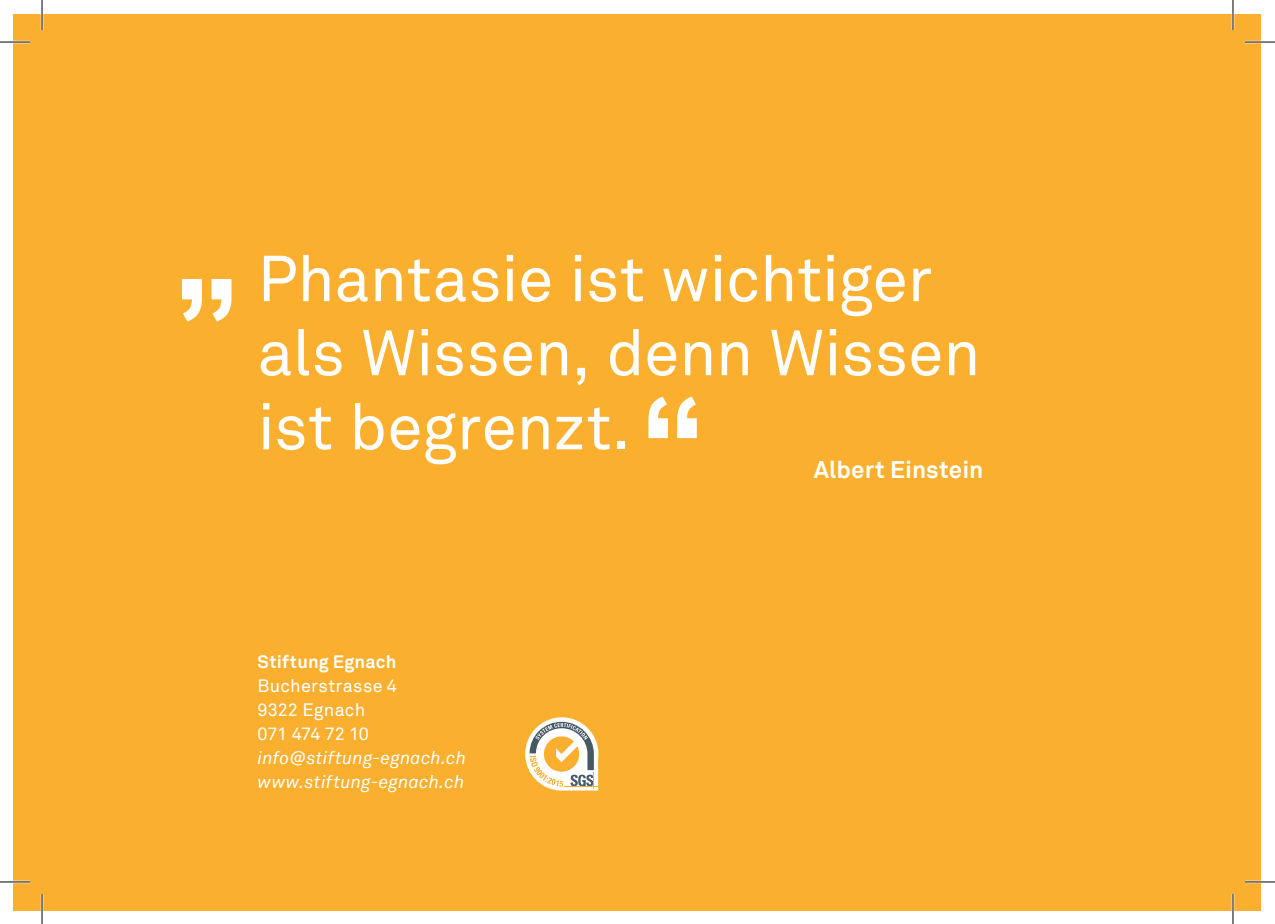
<style>
.page{position:relative;width:1275px;height:924px;background:#fff}
.page>*{position:absolute;margin:0;border:0;box-sizing:border-box;transform-origin:0 0}
.t1{font:700 136px "Akkurat";color:#fff}
.t2{font:64px/74px "Akkurat";letter-spacing:-.005em;color:#fff}
.t3{font:700 24px "Akkurat";letter-spacing:.005em;color:#fff}
.t4{font:italic 18px/24px "Akkurat";letter-spacing:.01em;color:#fff}
.t5{font:18px/24px "Akkurat";letter-spacing:.01em;color:#fff}
.t6{font:700 18px "Akkurat";letter-spacing:.015em;color:#fff}
.s1{font-weight:700;font-size:136px}
</style>
<div class="page">
<div style="left:14px;top:14px;width:1247px;height:895px;background:#fbaf2e"></div>
<svg style="left:525px;top:717px;width:73px;height:73px"></svg>
<hr style="left:0;top:41px;width:30px;height:2px;background:#fff">
<hr style="left:1245px;top:41px;width:30px;height:2px;background:#fff">
<hr style="left:0;top:880px;width:30px;height:2px;background:#fff">
<hr style="left:1245px;top:880px;width:30px;height:2px;background:#fff">
<hr style="left:41px;top:0;width:2px;height:30px;background:#fff">
<hr style="left:41px;top:893px;width:2px;height:30px;background:#fff">
<hr style="left:1231px;top:0;width:3px;height:30px;background:#fff">
<hr style="left:1231px;top:893px;width:3px;height:30px;background:#fff">
<hr style="left:0;top:42px;width:30px;height:1px;background:#000">
<hr style="left:1245px;top:42px;width:30px;height:1px;background:#000">
<hr style="left:0;top:881px;width:30px;height:1px;background:#000">
<hr style="left:1245px;top:881px;width:30px;height:1px;background:#000">
<hr style="left:42px;top:0;width:1px;height:30px;background:#000">
<hr style="left:42px;top:893px;width:1px;height:30px;background:#000">
<hr style="left:1232px;top:0;width:1px;height:30px;background:#000">
<hr style="left:1232px;top:893px;width:1px;height:30px;background:#000">
<h1 class="t1" style="left:172px;top:165px;width:70px">„</h1>
<p class="t2" style="left:257px;top:243px;width:724px">Phantasie ist wichtiger als Wissen, denn Wissen ist begrenzt.<span class="s1">“</span></p>
<p class="t3" style="left:814px;top:454px;width:171px">Albert Einstein</p>
<p class="t6" style="left:257px;top:650px;width:140px">Stiftung Egnach</p>
<p class="t5" style="left:257px;top:673px;width:141px">Bucherstrasse 4<br>9322 Egnach<br>071 474 72 10</p>
<p class="t4" style="left:257px;top:745px;width:210px">info@stiftung-egnach.ch www.stiftung-egnach.ch</p>
</div>
